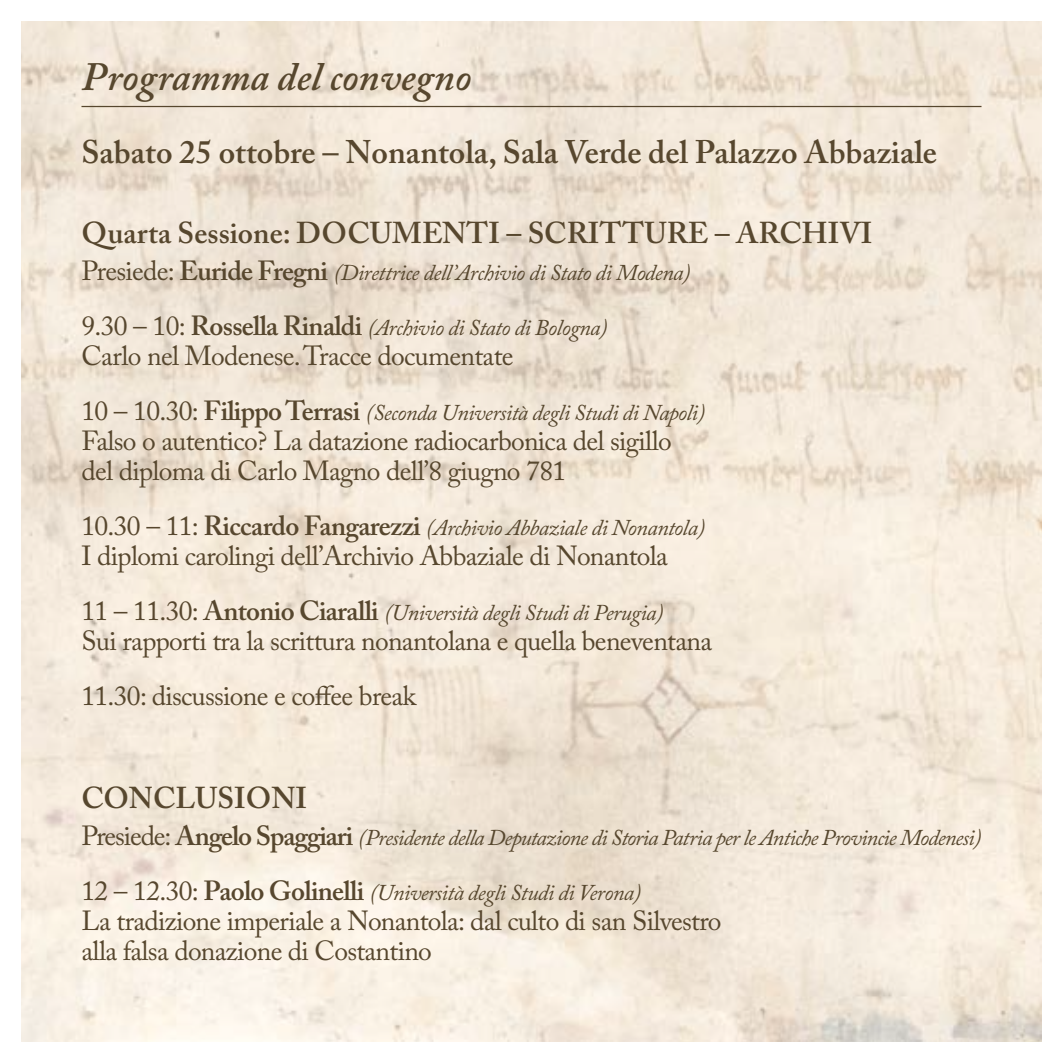
<style>
.page{position:relative;width:1063px;height:1063px;background:#fff}
.page>*{position:absolute;margin:0;border:0;box-sizing:border-box;transform-origin:0 0}
.t1{font:italic 600 40px "Adobe Caslon Pro";color:#57472e}
.t2{font:600 32.5px "Adobe Caslon Pro";color:#57472e}
.t3{font:600 30px "Adobe Caslon Pro";color:#57472e}
.t4{font:27.5px/30px "Adobe Caslon Pro";letter-spacing:-.025em;color:#57472e}
.t5{font:italic 22.5px "Adobe Caslon Pro";letter-spacing:-.025em;color:#57472e}
.s1{font-style:normal;font-size:27.5px}
.s2{font-weight:600;font-style:normal;font-size:27.5px}
</style>
<div class="page">
<img style="left:21px;top:21px;width:1021px;height:1021px">
<hr style="left:81px;top:106px;width:900px;height:1px;background:#57472e">
<h1 class="t1" style="left:81px;top:53px;width:391px">Programma del convegno</h1>
<h2 class="t2" style="left:81px;top:132px;width:857px">Sabato 25 ottobre – Nonantola, Sala Verde del Palazzo Abbaziale</h2>
<h3 class="t3" style="left:81px;top:215px;width:793px">Quarta Sessione: DOCUMENTI – SCRITTURE – ARCHIVI</h3>
<p class="t5" style="left:81px;top:259px;width:611px"><span class="s1">Presiede:</span> <span class="s2">Euride Fregni</span> (Direttrice dell’Archivio di Stato di Modena)</p>
<p class="t5" style="left:81px;top:314px;width:528px"><span class="s1">9.30 – 10:</span> <span class="s2">Rossella Rinaldi</span> (Archivio di Stato di Bologna)</p>
<p class="t4" style="left:81px;top:341px;width:433px">Carlo nel Modenese. Tracce documentate</p>
<p class="t5" style="left:81px;top:399px;width:625px"><span class="s1">10 – 10.30:</span> <span class="s2">Filippo Terrasi</span> (Seconda Università degli Studi di Napoli)</p>
<p class="t4" style="left:81px;top:426px;width:592px">Falso o autentico? La datazione radiocarbonica del sigillo del diploma di Carlo Magno dell’8 giugno 781</p>
<p class="t5" style="left:81px;top:514px;width:625px"><span class="s1">10.30 – 11:</span> <span class="s2">Riccardo Fangarezzi</span> (Archivio Abbaziale di Nonantola)</p>
<p class="t4" style="left:81px;top:541px;width:588px">I diplomi carolingi dell’Archivio Abbaziale di Nonantola</p>
<p class="t5" style="left:81px;top:599px;width:584px"><span class="s1">11 – 11.30:</span> <span class="s2">Antonio Ciaralli</span> (Università degli Studi di Perugia)</p>
<p class="t4" style="left:81px;top:613px;width:632px;line-height:55px">Sui rapporti tra la scrittura nonantolana e quella beneventana<br>11.30: discussione e coffee break</p>
<h3 class="t3" style="left:81px;top:780px;width:227px">CONCLUSIONI</h3>
<p class="t5" style="left:81px;top:824px;width:901px"><span class="s1">Presiede:</span> <span class="s2">Angelo Spaggiari</span> (Presidente della Deputazione di Storia Patria per le Antiche Provincie Modenesi)</p>
<p class="t5" style="left:81px;top:879px;width:561px"><span class="s1">12 – 12.30:</span> <span class="s2">Paolo Golinelli</span> (Università degli Studi di Verona)</p>
<p class="t4" style="left:81px;top:906px;width:642px">La tradizione imperiale a Nonantola: dal culto di san Silvestro alla falsa donazione di Costantino</p>
</div>
